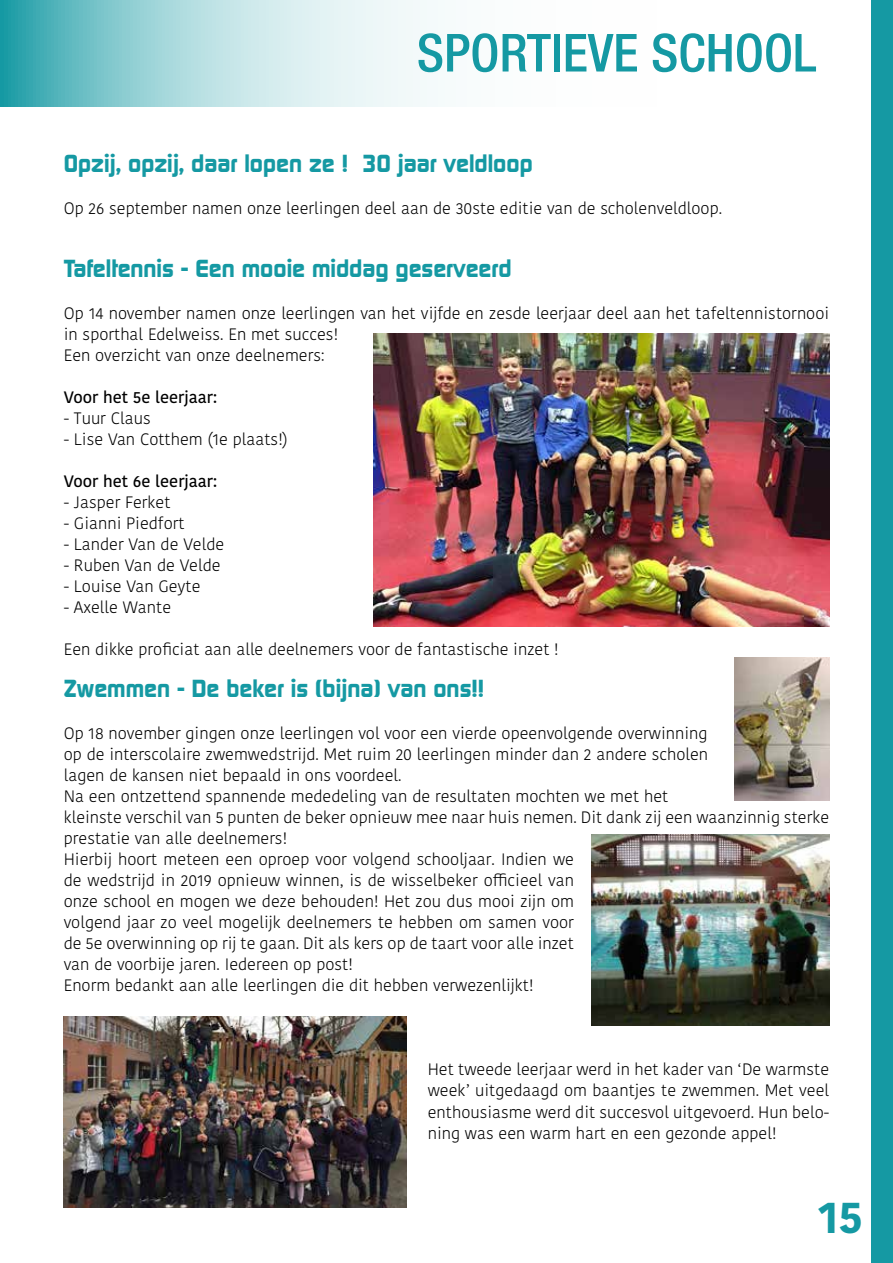
<style>
.page{position:relative;width:893px;height:1263px;background:#fff}
.page>*{position:absolute;margin:0;border:0;box-sizing:border-box;transform-origin:0 0}
.t1{font:500 condensed 52.5px "Helvetica Neue LT Std";color:#1599a3}
.t2{font:700 45px "Kohinoor Devanagari";color:#1599a3}
.t3{font:700 24px "Digital";color:#1599a3}
.t4{font:300 16.5px/21px "Kohinoor Devanagari";color:#000}
.t5{font:500 16.5px "Kohinoor Devanagari";color:#000}
</style>
<div class="page">
<div style="left:872px;top:0;width:21px;height:1263px;background:#1599a3"></div>
<svg style="left:0;top:0;width:872px;height:106px"></svg>
<img style="left:374px;top:333px;width:455px;height:293px">
<img style="left:734px;top:657px;width:95px;height:144px">
<img style="left:64px;top:1016px;width:342px;height:191px">
<img style="left:591px;top:834px;width:238px;height:192px">
<h1 class="t1" style="left:417px;top:22px;width:401px">SPORTIEVE SCHOOL</h1>
<h3 class="t3" style="left:64px;top:149px;width:470px">Opzij, opzij, daar lopen ze ! 30 jaar veldloop</h3>
<p class="t4" style="left:64px;top:198px;width:660px">Op 26 september namen onze leerlingen deel aan de 30ste editie van de scholenveldloop.</p>
<h3 class="t3" style="left:64px;top:254px;width:449px">Tafeltennis - Een mooie middag geserveerd</h3>
<p class="t4" style="left:64px;top:303px;width:767px">Op 14 november namen onze leerlingen van het vijfde en zesde leerjaar deel aan het tafeltennistornooi in sporthal Edelweiss. En met succes!<br>Een overzicht van onze deelnemers:</p>
<p class="t5" style="left:64px;top:388px;width:155px">Voor het 5e leerjaar:</p>
<p class="t4" style="left:64px;top:408px;width:88px">- Tuur Claus</p>
<p class="t4" style="left:64px;top:429px;width:226px">- Lise Van Cotthem (1e plaats!)</p>
<p class="t5" style="left:64px;top:472px;width:155px">Voor het 6e leerjaar:</p>
<p class="t4" style="left:64px;top:492px;width:108px">- Jasper Ferket</p>
<p class="t4" style="left:64px;top:513px;width:122px">- Gianni Piedfort</p>
<p class="t4" style="left:64px;top:534px;width:162px">- Lander Van de Velde</p>
<p class="t4" style="left:64px;top:555px;width:158px">- Ruben Van de Velde</p>
<p class="t4" style="left:64px;top:576px;width:138px">- Louise Van Geyte</p>
<p class="t4" style="left:64px;top:597px;width:109px">- Axelle Wante</p>
<p class="t4" style="left:64px;top:639px;width:497px">Een dikke proficiat aan alle deelnemers voor de fantastische inzet !</p>
<h3 class="t3" style="left:64px;top:674px;width:422px">Zwemmen - De beker is (bijna) van ons!!</h3>
<p class="t4" style="left:64px;top:723px;width:767px">Op 18 november gingen onze leerlingen vol voor een vierde opeenvolgende overwinning<br>op de interscolaire zwemwedstrijd. Met ruim 20 leerlingen minder dan 2 andere scholen<br>lagen de kansen niet bepaald in ons voordeel.<br>Na een ontzettend spannende mededeling van de resultaten mochten we met het<br>kleinste verschil van 5 punten de beker opnieuw mee naar huis nemen. Dit dank zij een waanzinnig sterke prestatie van alle deelnemers!<br>Hierbij hoort meteen een oproep voor volgend schooljaar. Indien we<br>de wedstrijd in 2019 opnieuw winnen, is de wisselbeker officieel van<br>onze school en mogen we deze behouden! Het zou dus mooi zijn om<br>volgend jaar zo veel mogelijk deelnemers te hebben om samen voor<br>de 5e overwinning op rij te gaan. Dit als kers op de taart voor alle inzet<br>van de voorbije jaren. Iedereen op post!<br>Enorm bedankt aan alle leerlingen die dit hebben verwezenlijkt!</p>
<p class="t4" style="left:428px;top:1059px;width:403px;text-align:justify">Het tweede leerjaar werd in het kader van ‘De warmste week’ uitgedaagd om baantjes te zwemmen. Met veel enthousiasme werd dit succesvol uitgevoerd. Hun belo&shy;ning was een warm hart en een gezonde appel!</p>
<h2 class="t2" style="left:818px;top:1177px;width:47px">15</h2>
</div>
